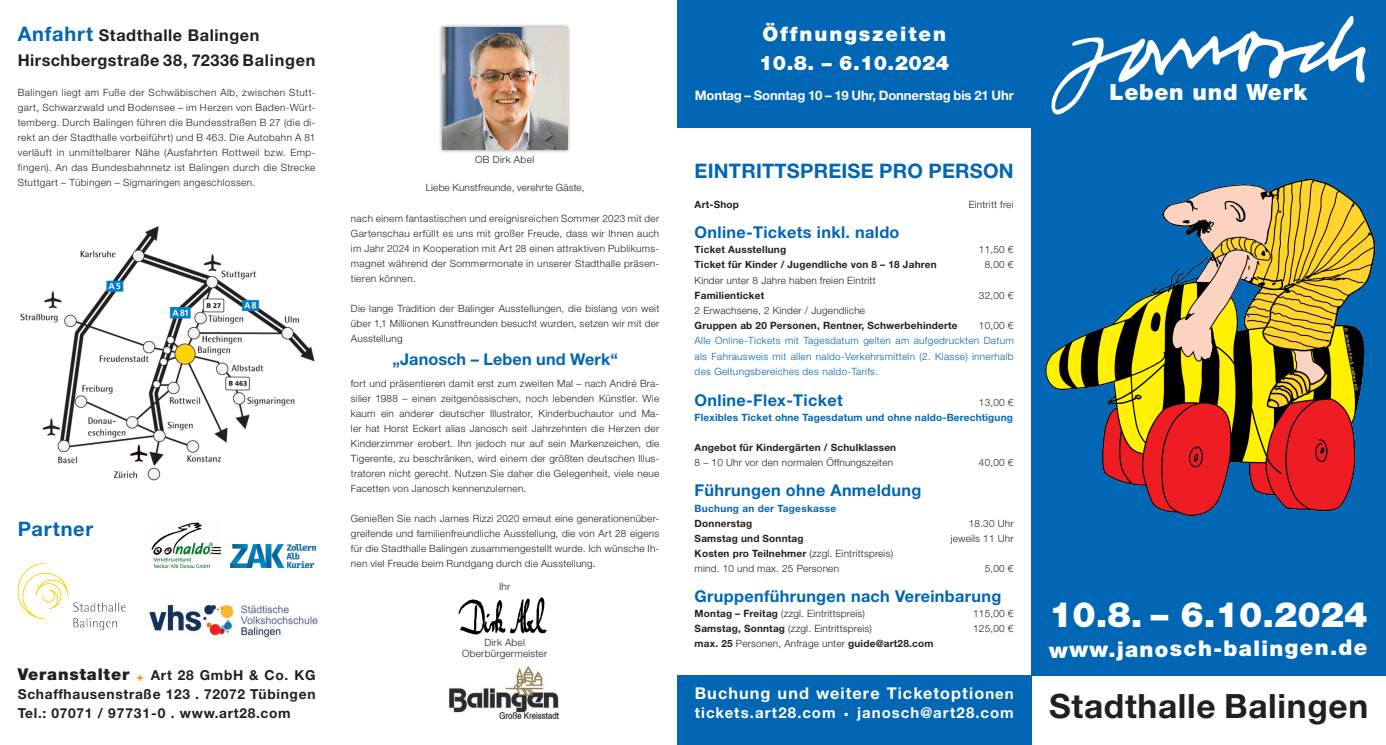
<style>
.page{position:relative;width:1386px;height:745px;background:#fff}
.page>*{position:absolute;margin:0;border:0;box-sizing:border-box;transform-origin:0 0}
.t1{font:900 35px "Helvetica Neue LT Pro";color:#fff}
.t2{font:700 33.5px "Helvetica Neue LT Std";letter-spacing:.02em;color:#231f20}
.t3{font:900 22.38px "Helvetica Neue LT Pro";letter-spacing:.03em;color:#fff}
.t4{font:900 21.62px "Helvetica Neue LT Pro";color:#fff}
.t5{font:900 20px/28.8px "Helvetica Neue LT Pro";letter-spacing:.1em;color:#fff}
.t6{font:700 20px "Helvetica Neue LT Std";letter-spacing:.01em;color:#0166b3}
.t7{font:700 20px "Helvetica Neue LT Std";letter-spacing:.035em;color:#0166b3}
.t8{font:700 16.25px "Helvetica Neue LT Std";letter-spacing:.02em;color:#0166b3}
.t9{font:700 16.25px/25px "Helvetica Neue LT Std";letter-spacing:.035em;color:#231f20}
.t10{font:700 16.25px "Helvetica Neue LT Std";letter-spacing:.065em;color:#fff}
.t11{font:900 16.25px "Helvetica Neue LT Pro";letter-spacing:.05em;color:#231f20}
.t12{font:700 15px "Helvetica Neue LT Std";letter-spacing:.065em;color:#fff}
.t13{font:700 13.75px/18.8px "Helvetica Neue LT Std";letter-spacing:.05em;color:#231f20;text-align:justify}
.t14{font:700 13.12px "Helvetica Neue LT Std";letter-spacing:-.01em;color:#fff}
.t15{font:300 10px/15px "Helvetica Neue LT Pro";letter-spacing:.02em;color:#231f20;text-align:justify}
.t16{font:700 10px "Helvetica Neue LT Std";letter-spacing:.02em;color:#231f20}
.t17{font:300 10px/15.6px "Helvetica Neue LT Pro";letter-spacing:.03em;color:#0166b3;text-align:justify}
.t18{font:700 10px "Helvetica Neue LT Std";letter-spacing:.02em;color:#0166b3}
.t19{font:300 10px "Helvetica Neue LT Pro";letter-spacing:.04em;color:#231f20}
.t20{font:4.75px "Helvetica Neue LT Std";color:#fff}
.s1{font-size:20px;color:#0166b3}
.s2{font-family:"Helvetica Neue LT Std";font-weight:700}
.s3{font-family:"Helvetica Neue LT Pro";font-weight:300}
.s4{font-size:15px}
.s5{font-family:"Helvetica Neue LT Pro";font-weight:900}
</style>
<div class="page">
<div style="left:1031px;top:0;width:354px;height:675px;background:#0166b3"></div>
<div style="left:677px;top:0;width:708px;height:127px;background:#0166b3"></div>
<img style="left:458px;top:597px;width:89px;height:38px">
<img style="left:450px;top:666px;width:108px;height:52px">
<div style="left:438px;top:24px;width:133px;height:129px;background:#231f20;opacity:.49"></div>
<img style="left:442px;top:27px;width:125px;height:123px">
<img style="left:20px;top:226px;width:295px;height:255px">
<img style="left:17px;top:562px;width:109px;height:69px">
<img style="left:1045px;top:178px;width:331px;height:338px">
<img style="left:1051px;top:15px;width:315px;height:100px">
<div style="left:677px;top:675px;width:354px;height:69px;background:#0166b3"></div>
<img style="left:231px;top:544px;width:84px;height:23px">
<img style="left:152px;top:522px;width:69px;height:45px">
<img style="left:149px;top:604px;width:168px;height:33px">
<h3 class="t9" style="left:18px;top:22px;width:299px"><span class="s1">Anfahrt</span> Stadthalle Balingen<br>Hirschbergstraße 38, 72336 Balingen</h3>
<p class="t15" style="left:18px;top:85px;width:299px">Balingen liegt am Fuße der Schwäbischen Alb, zwischen Stutt&shy;gart, Schwarzwald und Bodensee – im Herzen von Baden-Würt&shy;temberg. Durch Balingen führen die Bundesstraßen B 27 (die di&shy;rekt an der Stadthalle vorbeiführt) und B 463. Die Autobahn A 81 verläuft in unmittelbarer Nähe (Ausfahrten Rottweil bzw. Emp&shy;fingen). An das Bundesbahnnetz ist Balingen durch die Strecke Stuttgart – Tübingen – Sigmaringen angeschlossen.</p>
<h3 class="t7" style="left:18px;top:516px;width:77px">Partner</h3>
<h3 class="t11" style="left:18px;top:664px;width:113px">Veranstalter</h3>
<h3 class="t13" style="left:18px;top:665px;width:299px;text-indent:133px">Art 28 GmbH &amp; Co. KG Schaffhausenstraße 123 . 72072 Tübingen Tel.: 07071 / 97731-0 . www.art28.com</h3>
<p class="t19" style="left:475px;top:154px;width:61px">OB Dirk Abel</p>
<p class="t15" style="left:426px;top:179px;width:160px">Liebe Kunstfreunde, verehrte Gäste,</p>
<p class="t15" style="left:351px;top:210px;width:310px">nach einem fantastischen und ereignisreichen Sommer 2023 mit der Gartenschau erfüllt es uns mit großer Freude, dass wir Ihnen auch im Jahr 2024 in Kooperation mit Art 28 einen attraktiven Publikums&shy;magnet während der Sommermonate in unserer Stadthalle präsen&shy;tieren können.</p>
<p class="t15" style="left:351px;top:300px;width:310px">Die lange Tradition der Balinger Ausstellungen, die bislang von weit über 1,1 Millionen Kunstfreunden besucht wurden, setzen wir mit der Ausstellung</p>
<h3 class="t8" style="left:392px;top:348px;width:227px">„Janosch – Leben und Werk“</h3>
<p class="t15" style="left:351px;top:375px;width:310px">fort und präsentieren damit erst zum zweiten Mal – nach André Bra&shy;silier 1988 – einen zeitgenössischen, noch lebenden Künstler. Wie kaum ein anderer deutscher Illustrator, Kinderbuchautor und Ma&shy;ler hat Horst Eckert alias Janosch seit Jahrzehnten die Herzen der Kinderzimmer erobert. Ihn jedoch nur auf sein Markenzeichen, die Tigerente, zu beschränken, wird einem der größten deutschen Illus&shy;tratoren nicht gerecht. Nutzen Sie daher die Gelegenheit, viele neue Facetten von Janosch kennenzulernen.</p>
<p class="t15" style="left:351px;top:510px;width:310px">Genießen Sie nach James Rizzi 2020 erneut eine generationenüber&shy;greifende und familienfreundliche Ausstellung, die von Art 28 eigens für die Stadthalle Balingen zusammengestellt wurde. Ich wünsche Ih&shy;nen viel Freude beim Rundgang durch die Ausstellung.</p>
<p class="t15" style="left:499px;top:578px;width:13px">Ihr</p>
<p class="t15" style="left:462px;top:636px;width:87px;line-height:11.2px;text-align:center">Dirk Abel<br>Oberbürgermeister</p>
<h3 class="t5" style="left:759px;top:19px;width:192px">Öffnungszeiten<br>10.8. – 6.10.2024</h3>
<h3 class="t14" style="left:694px;top:87px;width:320px">Montag – Sonntag 10 – 19 Uhr, Donnerstag bis 21 Uhr</h3>
<h3 class="t6" style="left:694px;top:159px;width:320px">EINTRITTSPREISE PRO PERSON</h3>
<p class="t16" style="left:694px;top:198px;width:46px">Art-Shop</p>
<p class="t15" style="left:968px;top:197px;width:46px">Eintritt frei</p>
<h3 class="t8" style="left:694px;top:222px;width:206px">Online-Tickets inkl. naldo</h3>
<p class="t16" style="left:694px;top:243px;width:93px">Ticket Ausstellung</p>
<p class="t15" style="left:979px;top:242px;width:36px">11,50 €</p>
<p class="t16" style="left:694px;top:258px;width:243px">Ticket für Kinder / Jugendliche von 8 – 18 Jahren</p>
<p class="t15" style="left:984px;top:257px;width:30px">8,00 €</p>
<p class="t15" style="left:694px;top:272px;width:183px">Kinder unter 8 Jahre haben freien Eintritt</p>
<p class="t16" style="left:694px;top:288px;width:71px">Familienticket</p>
<p class="t15" style="left:979px;top:287px;width:36px">32,00 €</p>
<p class="t15" style="left:694px;top:302px;width:172px">2 Erwachsene, 2 Kinder / Jugendliche</p>
<p class="t16" style="left:694px;top:318px;width:264px">Gruppen ab 20 Personen, Rentner, Schwerbehinderte</p>
<p class="t15" style="left:979px;top:317px;width:36px">10,00 €</p>
<p class="t17" style="left:694px;top:332px;width:320px">Alle Online-Tickets mit Tagesdatum gelten am aufgedruckten Datum als Fahrausweis mit allen naldo-Verkehrsmitteln (2. Klasse) innerhalb des Geltungsbereiches des naldo-Tarifs.</p>
<h3 class="t8" style="left:694px;top:389px;width:150px">Online-Flex-Ticket</h3>
<p class="t15" style="left:979px;top:394px;width:36px">13,00 €</p>
<p class="t18" style="left:694px;top:411px;width:320px">Flexibles Ticket ohne Tagesdatum und ohne naldo-Berechtigung</p>
<p class="t16" style="left:694px;top:441px;width:203px">Angebot für Kindergärten / Schulklassen</p>
<p class="t15" style="left:694px;top:454px;width:200px">8 – 10 Uhr vor den normalen Öffnungszeiten</p>
<p class="t15" style="left:979px;top:454px;width:36px">40,00 €</p>
<h3 class="t8" style="left:694px;top:480px;width:228px">Führungen ohne Anmeldung</h3>
<p class="t18" style="left:694px;top:502px;width:143px">Buchung an der Tageskasse</p>
<p class="t16" style="left:694px;top:517px;width:59px">Donnerstag</p>
<p class="t15" style="left:968px;top:515px;width:46px">18.30 Uhr</p>
<p class="t16" style="left:694px;top:532px;width:110px">Samstag und Sonntag</p>
<p class="t15" style="left:950px;top:530px;width:64px">jeweils 11 Uhr</p>
<p class="t15" style="left:694px;top:545px;width:200px"><span class="s2">Kosten pro Teilnehmer</span> (zzgl. Eintrittspreis) mind. 10 und max. 25 Personen</p>
<p class="t15" style="left:984px;top:560px;width:30px">5,00 €</p>
<h3 class="t8" style="left:694px;top:585px;width:308px">Gruppenführungen nach Vereinbarung</h3>
<p class="t15" style="left:694px;top:605px;width:172px"><span class="s2">Montag – Freitag</span> (zzgl. Eintrittspreis)</p>
<p class="t15" style="left:973px;top:605px;width:42px">115,00 €</p>
<p class="t15" style="left:694px;top:620px;width:179px"><span class="s2">Samstag, Sonntag</span> (zzgl. Eintrittspreis)</p>
<p class="t15" style="left:973px;top:620px;width:42px">125,00 €</p>
<p class="t16" style="left:694px;top:637px;width:240px">max. 25 <span class="s3">Personen, Anfrage unter</span> guide@art28.com</p>
<h3 class="t10" style="left:694px;top:683px;width:320px">Buchung und weitere Ticketoptio<span class="s4">nen</span></h3>
<h3 class="t12" style="left:694px;top:702px;width:320px">tickets.art28.com <span class="s5">·</span> janosch@art28.com</h3>
<h3 class="t3" style="left:1109px;top:78px;width:199px">Leben und Werk</h3>
<p class="t20" style="left:1348px;top:327px;width:64px;rotate:80deg">© Janosch fi lm &amp; medien AG</p>
<h1 class="t1" style="left:1049px;top:593px;width:320px">10.8. – 6.10.2024</h1>
<h3 class="t4" style="left:1049px;top:637px;width:320px;rotate:-1deg">www.janosch-balingen.de</h3>
<h2 class="t2" style="left:1049px;top:685px;width:320px">Stadthalle Balingen</h2>
</div>
